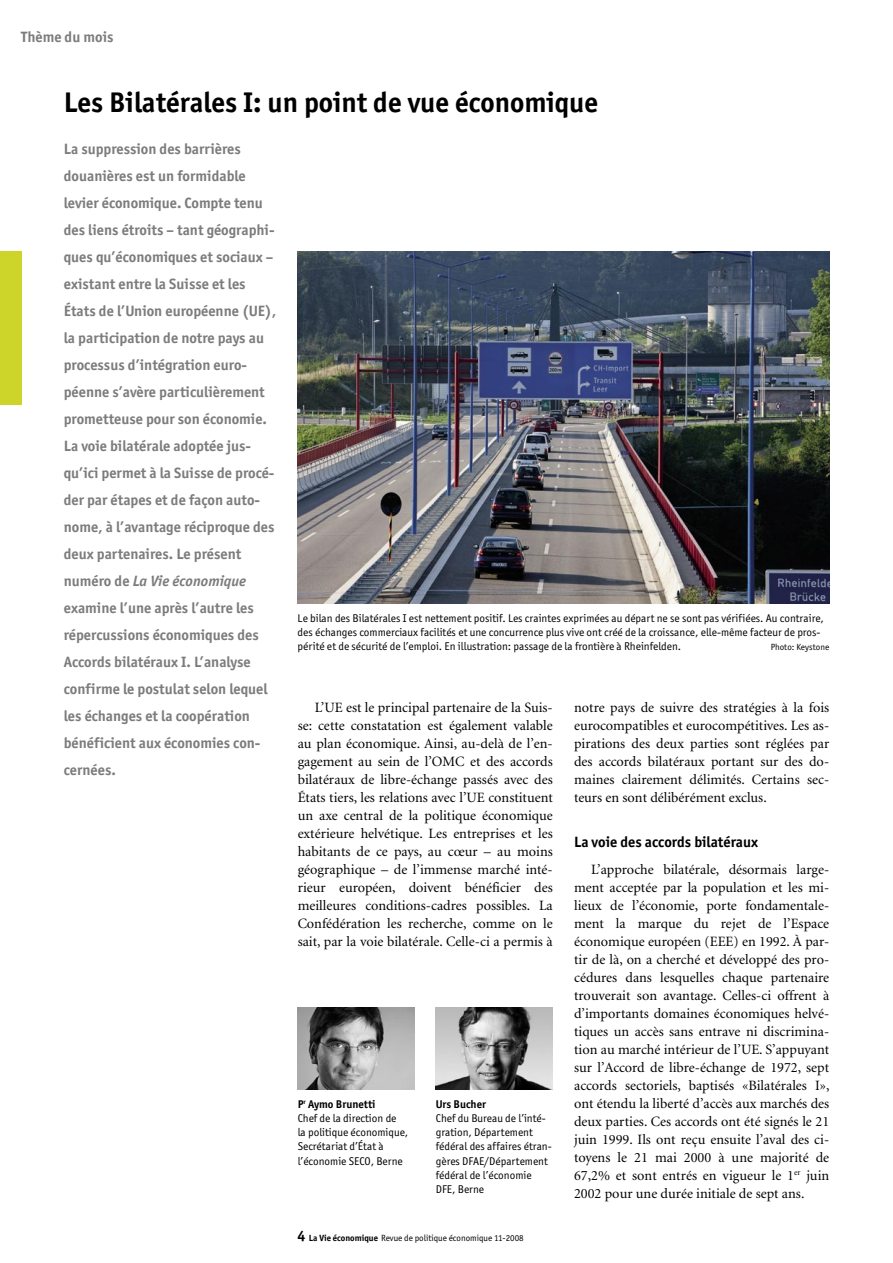
<style>
.page{position:relative;width:893px;height:1263px;background:#fff}
.page>*{position:absolute;margin:0;border:0;box-sizing:border-box;transform-origin:0 0}
._01_Titel{font:700 28.5px "Officina San ITC";color:#000}
._02_Vorspann{font:700 15px/27px "Officina San ITC";color:#7c7c7c}
._04_Zwischentitel_1{font:700 15px "Officina San ITC";color:#000}
.Rubriktitel_links{font:700 15px "Officina San ITC";letter-spacing:.005em;color:#7c7c7c}
._03_Grundschrift{font:14.25px/18px "Minion";color:#000;text-align:justify}
._07_Legende{font:11.25px/14.2px "Officina San ITC";color:#000}
.Autor{font:11.25px/14.2px "Officina San ITC";color:#000}
.Autor-fett{font:700 11.25px "Officina San ITC";color:#000}
._07_Legende-2{font:9px "Officina San ITC";color:#000}
.s1{font-style:italic}
.s2{font-weight:700;font-size:15px}
.s3{font-weight:700}
</style>
<div class="page">
<div style="left:0;top:252px;width:21px;height:153px;background:#cdd52b"></div>
<img style="left:298px;top:1008px;width:117px;height:82px">
<img style="left:436px;top:1008px;width:117px;height:82px">
<img style="left:298px;top:251px;width:531px;height:352px">
<p class="Rubriktitel_links" style="left:21px;top:27px;width:94px">Thème du mois</p>
<p class="_01_Titel" style="left:64px;top:84px;width:536px">Les Bilatérales I: un point de vue économique</p>
<p class="_02_Vorspann" style="left:64px;top:136px;width:214px">La suppression des barrières douanières est un formidable levier économique. Compte tenu des liens étroits – tant géographi&shy;ques qu’économiques et sociaux – existant entre la Suisse et les<br>États de l’Union européenne (UE), la participation de notre pays au processus d’intégration euro&shy;péenne s’avère particulièrement prometteuse pour son économie.<br>La voie bilatérale adoptée jus&shy;qu’ici permet à la Suisse de procé&shy;der par étapes et de façon auto&shy;nome, à l’avantage réciproque des deux partenaires. Le présent numéro de <span class="s1">La Vie économique </span>examine l’une après l’autre les répercussions économiques des<br>Accords bilatéraux I. L’analyse confirme le postulat selon lequel les échanges et la coopération bénéficient aux économies con&shy;cernées.</p>
<p class="_07_Legende" style="left:298px;top:611px;width:528px">Le bilan des Bilatérales I est nettement positif. Les craintes exprimées au départ ne se sont pas vérifiées. Au contraire, des échanges commerciaux facilités et une concurrence plus vive ont créé de la croissance, elle-même facteur de pros&shy;périté et de sécurité de l’emploi. En illustration: passage de la frontière à Rheinfelden.</p>
<p class="_07_Legende-2" style="left:771px;top:642px;width:60px">Photo: Keystone</p>
<p class="_03_Grundschrift" style="left:298px;top:698px;width:257px;text-indent:17px">L’UE est le principal partenaire de la Suis&shy;se: cette constatation est également valable au plan économique. Ainsi, au-delà de l’en&shy;gagement au sein de l’OMC et des accords bilatéraux de libre-échange passés avec des États tiers, les relations avec l’UE constituent un axe central de la politique économique extérieure helvétique. Les entreprises et les habitants de ce pays, au cœur – au moins géographique – de l’immense marché inté&shy;rieur européen, doivent bénéficier des meilleures conditions-cadres possibles. La Confédération les recherche, comme on le sait, par la voie bilatérale. Celle-ci a permis à</p>
<p class="_03_Grundschrift" style="left:574px;top:698px;width:257px">notre pays de suivre des stratégies à la fois eurocompatibles et eurocompétitives. Les as&shy;pirations des deux parties sont réglées par des accords bilatéraux portant sur des do&shy;maines clairement délimités. Certains sec&shy;teurs en sont délibérément exclus.</p>
<p class="_04_Zwischentitel_1" style="left:574px;top:832px;width:186px">La voie des accords bilatéraux</p>
<p class="_03_Grundschrift" style="left:574px;top:860px;width:257px;text-indent:17px">L’approche bilatérale, désormais large&shy;ment acceptée par la population et les mi&shy;lieux de l’économie, porte fondamentale&shy;ment la marque du rejet de l’Espace économique européen (EEE) en 1992. À par&shy;tir de là, on a cherché et développé des pro&shy;cédures dans lesquelles chaque partenaire trouverait son avantage. Celles-ci offrent à d’importants domaines économiques helvé&shy;tiques un accès sans entrave ni discrimina&shy;tion au marché intérieur de l’UE. S’appuyant sur l’Accord de libre-échange de 1972, sept accords sectoriels, baptisés «Bilatérales I», ont étendu la liberté d’accès aux marchés des deux parties. Ces accords ont été signés le 21 juin 1999. Ils ont reçu ensuite l’aval des ci&shy;toyens le 21 mai 2000 à une majorité de 67,2% et sont entrés en vigueur le 1<sup>er</sup> juin 2002 pour une durée initiale de sept ans.</p>
<p class="Autor-fett" style="left:436px;top:1097px;width:52px">Urs Bucher</p>
<p class="Autor" style="left:436px;top:1111px;width:117px">Chef du Bureau de l’inté&shy;gration, Département fédéral des affaires étran&shy;gères DFAE/Département fédéral de l’économie<br>DFE, Berne</p>
<p class="Autor-fett" style="left:298px;top:1097px;width:79px">P<sup>r</sup> Aymo Brunetti</p>
<p class="Autor" style="left:298px;top:1111px;width:112px">Chef de la direction de<br>la politique économique,<br>Secrétariat d’État à l’économie SECO, Berne</p>
<p class="_07_Legende-2" style="left:298px;top:1232px;width:228px"><span class="s2">4</span> <span class="s3">La Vie économique</span> Revue de politique économique 11-2008</p>
</div>
